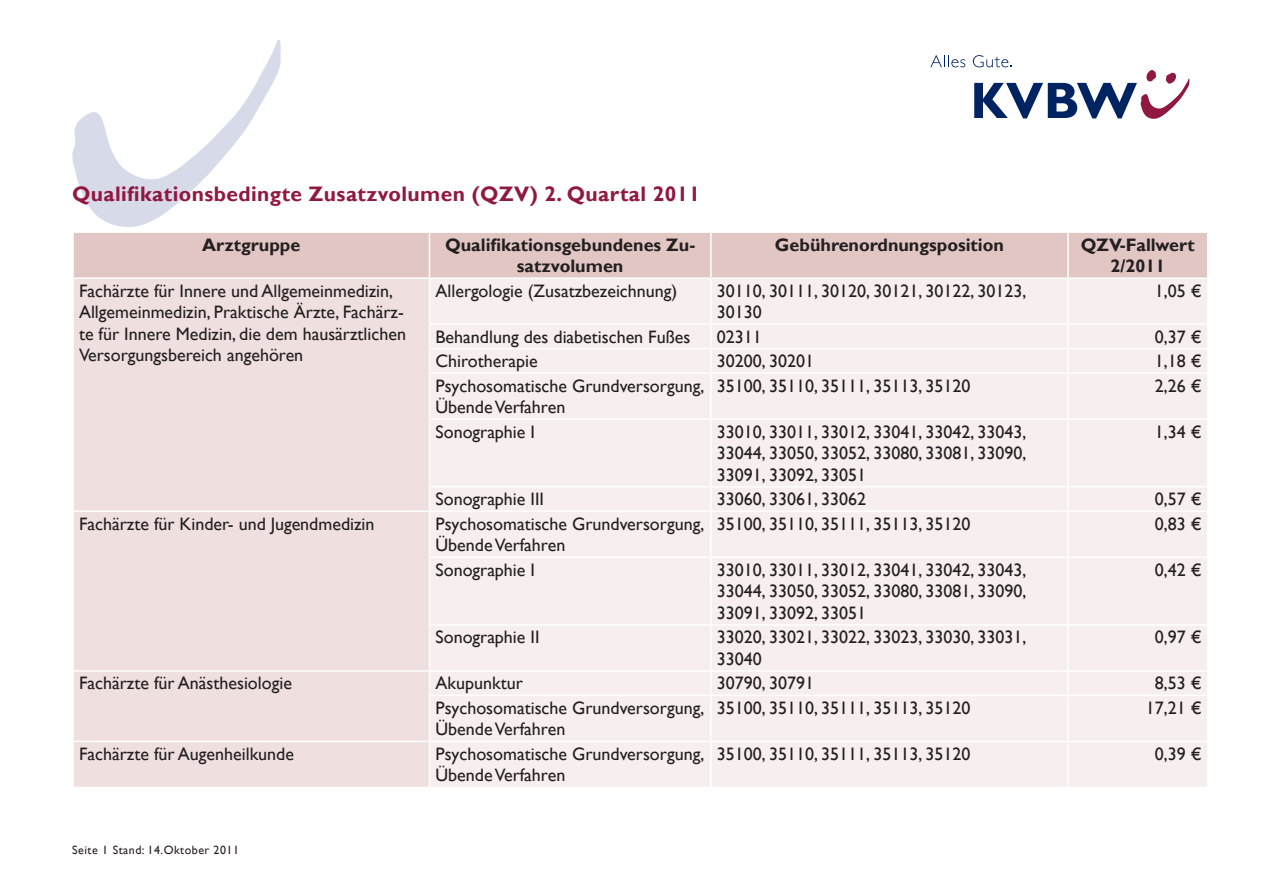
<style>
.page{position:relative;width:1263px;height:893px;background:#fff}
.page>*{position:absolute;margin:0;border:0;box-sizing:border-box;transform-origin:0 0}
.Head1_rot{font:700 21px "Gill Sans";letter-spacing:.02em;color:#901841}
.t1{font:18px/21.6px "Gill Sans";color:#231f20}
.t2{font:700 18px/21.6px "Gill Sans";color:#231f20;text-align:center}
.paginierung{font:12px "Gill Sans";letter-spacing:.04em;color:#231f20}
</style>
<div class="page">
<svg style="left:72px;top:40px;width:209px;height:187px"></svg>
<svg style="left:930px;top:55px;width:35px;height:12px"></svg>
<svg style="left:973px;top:55px;width:216px;height:64px"></svg>
<div style="left:73px;top:232px;width:356px;height:46px;background:#e1c6c4"></div>
<div style="left:430px;top:233px;width:777px;height:44px;background:#e1c6c4"></div>
<div style="left:74px;top:279px;width:355px;height:508px;background:#efe0df"></div>
<div style="left:430px;top:279px;width:777px;height:508px;background:#f6efee"></div>
<hr style="left:710px;top:279px;width:2px;height:44px;background:#fff">
<hr style="left:1067px;top:279px;width:2px;height:44px;background:#fff">
<hr style="left:429px;top:323px;width:282px;height:2px;background:#fff">
<hr style="left:711px;top:323px;width:357px;height:2px;background:#fff">
<hr style="left:710px;top:325px;width:2px;height:23px;background:#fff">
<hr style="left:1068px;top:323px;width:140px;height:2px;background:#fff">
<hr style="left:1067px;top:325px;width:2px;height:23px;background:#fff">
<hr style="left:429px;top:348px;width:282px;height:1px;background:#fff">
<hr style="left:711px;top:348px;width:357px;height:1px;background:#fff">
<hr style="left:710px;top:349px;width:2px;height:23px;background:#fff">
<hr style="left:1068px;top:348px;width:140px;height:1px;background:#fff">
<hr style="left:1067px;top:349px;width:2px;height:23px;background:#fff">
<hr style="left:429px;top:372px;width:282px;height:2px;background:#fff">
<hr style="left:711px;top:372px;width:357px;height:2px;background:#fff">
<hr style="left:710px;top:374px;width:2px;height:44px;background:#fff">
<hr style="left:1068px;top:372px;width:140px;height:2px;background:#fff">
<hr style="left:1067px;top:374px;width:2px;height:44px;background:#fff">
<hr style="left:429px;top:418px;width:282px;height:2px;background:#fff">
<hr style="left:711px;top:418px;width:357px;height:2px;background:#fff">
<hr style="left:710px;top:420px;width:2px;height:66px;background:#fff">
<hr style="left:1068px;top:418px;width:140px;height:2px;background:#fff">
<hr style="left:1067px;top:420px;width:2px;height:66px;background:#fff">
<hr style="left:429px;top:486px;width:282px;height:1px;background:#fff">
<hr style="left:711px;top:486px;width:357px;height:1px;background:#fff">
<hr style="left:710px;top:487px;width:2px;height:23px;background:#fff">
<hr style="left:1068px;top:486px;width:140px;height:1px;background:#fff">
<hr style="left:1067px;top:487px;width:2px;height:23px;background:#fff">
<hr style="left:72px;top:510px;width:357px;height:2px;background:#fff">
<hr style="left:429px;top:510px;width:282px;height:2px;background:#fff">
<hr style="left:711px;top:510px;width:357px;height:2px;background:#fff">
<hr style="left:710px;top:512px;width:2px;height:44px;background:#fff">
<hr style="left:1068px;top:510px;width:140px;height:2px;background:#fff">
<hr style="left:1067px;top:512px;width:2px;height:44px;background:#fff">
<hr style="left:429px;top:556px;width:282px;height:2px;background:#fff">
<hr style="left:711px;top:556px;width:357px;height:2px;background:#fff">
<hr style="left:710px;top:558px;width:2px;height:66px;background:#fff">
<hr style="left:1068px;top:556px;width:140px;height:2px;background:#fff">
<hr style="left:1067px;top:558px;width:2px;height:66px;background:#fff">
<hr style="left:429px;top:624px;width:282px;height:2px;background:#fff">
<hr style="left:711px;top:624px;width:357px;height:2px;background:#fff">
<hr style="left:710px;top:626px;width:2px;height:44px;background:#fff">
<hr style="left:1068px;top:624px;width:140px;height:2px;background:#fff">
<hr style="left:1067px;top:626px;width:2px;height:44px;background:#fff">
<hr style="left:72px;top:670px;width:357px;height:2px;background:#fff">
<hr style="left:429px;top:670px;width:282px;height:2px;background:#fff">
<hr style="left:711px;top:670px;width:357px;height:2px;background:#fff">
<hr style="left:710px;top:672px;width:2px;height:23px;background:#fff">
<hr style="left:1068px;top:670px;width:140px;height:2px;background:#fff">
<hr style="left:1067px;top:672px;width:2px;height:23px;background:#fff">
<hr style="left:429px;top:695px;width:282px;height:1px;background:#fff">
<hr style="left:711px;top:695px;width:357px;height:1px;background:#fff">
<hr style="left:710px;top:696px;width:2px;height:45px;background:#fff">
<hr style="left:1068px;top:695px;width:140px;height:1px;background:#fff">
<hr style="left:1067px;top:696px;width:2px;height:45px;background:#fff">
<hr style="left:72px;top:741px;width:357px;height:1px;background:#fff">
<hr style="left:429px;top:741px;width:282px;height:1px;background:#fff">
<hr style="left:711px;top:741px;width:357px;height:1px;background:#fff">
<hr style="left:710px;top:742px;width:2px;height:45px;background:#fff">
<hr style="left:1068px;top:741px;width:140px;height:1px;background:#fff">
<hr style="left:1067px;top:742px;width:2px;height:45px;background:#fff">
<hr style="left:72px;top:231px;width:357px;height:2px;background:#fff">
<hr style="left:72px;top:233px;width:2px;height:44px;background:#fff">
<hr style="left:710px;top:233px;width:2px;height:44px;background:#fff">
<hr style="left:1067px;top:233px;width:2px;height:44px;background:#fff">
<hr style="left:72px;top:277px;width:357px;height:2px;background:#fff">
<p class="Head1_rot" style="left:72px;top:181px;width:630px">Qualifikationsbedingte Zusatzvolumen (QZV) 2. Quartal 2011</p>
<p class="t2" style="left:202px;top:234px;width:100px">Arztgruppe</p>
<p class="t2" style="left:445px;top:234px;width:252px">Qualifikationsgebundenes Zu&shy;satzvolumen</p>
<p class="t2" style="left:775px;top:234px;width:231px">Gebührenordnungsposition</p>
<p class="t2" style="left:1081px;top:234px;width:116px">QZV-Fallwert<br>2/2011</p>
<p class="t1" style="left:79px;top:280px;width:328px">Fachärzte für Innere und Allgemeinmedizin, Allgemeinmedizin, Praktische Ärzte, Fachärz&shy;te für Innere Medizin, die dem hausärztlichen Versorgungsbereich angehören</p>
<p class="t1" style="left:435px;top:280px;width:243px">Allergologie (Zusatzbezeichnung)</p>
<p class="t1" style="left:717px;top:280px;width:311px">30110, 30111, 30120, 30121, 30122, 30123,<br>30130</p>
<p class="t1" style="left:1155px;top:280px;width:48px">1,05 €</p>
<p class="t1" style="left:435px;top:326px;width:256px">Behandlung des diabetischen Fußes</p>
<p class="t1" style="left:717px;top:326px;width:46px">02311</p>
<p class="t1" style="left:1155px;top:326px;width:48px">0,37 €</p>
<p class="t1" style="left:435px;top:351px;width:104px">Chirotherapie</p>
<p class="t1" style="left:717px;top:351px;width:99px">30200, 30201</p>
<p class="t1" style="left:1155px;top:351px;width:48px">1,18 €</p>
<p class="t1" style="left:435px;top:375px;width:270px">Psychosomatische Grundversorgung,<br>Übende Verfahren</p>
<p class="t1" style="left:717px;top:375px;width:255px">35100, 35110, 35111, 35113, 35120</p>
<p class="t1" style="left:1155px;top:375px;width:48px">2,26 €</p>
<p class="t1" style="left:435px;top:421px;width:101px">Sonographie I</p>
<p class="t1" style="left:717px;top:421px;width:311px;text-align:justify">33010, 33011, 33012, 33041, 33042, 33043, 33044, 33050, 33052, 33080, 33081, 33090, 33091, 33092, 33051</p>
<p class="t1" style="left:1155px;top:421px;width:48px">1,34 €</p>
<p class="t1" style="left:435px;top:489px;width:110px">Sonographie III</p>
<p class="t1" style="left:717px;top:489px;width:151px">33060, 33061, 33062</p>
<p class="t1" style="left:1155px;top:489px;width:48px">0,57 €</p>
<p class="t1" style="left:79px;top:513px;width:297px">Fachärzte für Kinder- und Jugendmedizin</p>
<p class="t1" style="left:435px;top:513px;width:270px">Psychosomatische Grundversorgung,<br>Übende Verfahren</p>
<p class="t1" style="left:717px;top:513px;width:255px">35100, 35110, 35111, 35113, 35120</p>
<p class="t1" style="left:1155px;top:513px;width:48px">0,83 €</p>
<p class="t1" style="left:435px;top:559px;width:101px">Sonographie I</p>
<p class="t1" style="left:717px;top:559px;width:311px;text-align:justify">33010, 33011, 33012, 33041, 33042, 33043, 33044, 33050, 33052, 33080, 33081, 33090, 33091, 33092, 33051</p>
<p class="t1" style="left:1155px;top:559px;width:48px">0,42 €</p>
<p class="t1" style="left:435px;top:627px;width:105px">Sonographie II</p>
<p class="t1" style="left:717px;top:627px;width:311px">33020, 33021, 33022, 33023, 33030, 33031,<br>33040</p>
<p class="t1" style="left:1155px;top:627px;width:48px">0,97 €</p>
<p class="t1" style="left:79px;top:673px;width:214px">Fachärzte für Anästhesiologie</p>
<p class="t1" style="left:435px;top:673px;width:89px">Akupunktur</p>
<p class="t1" style="left:717px;top:673px;width:99px">30790, 30791</p>
<p class="t1" style="left:1155px;top:673px;width:48px">8,53 €</p>
<p class="t1" style="left:435px;top:697px;width:270px">Psychosomatische Grundversorgung,<br>Übende Verfahren</p>
<p class="t1" style="left:717px;top:697px;width:255px">35100, 35110, 35111, 35113, 35120</p>
<p class="t1" style="left:1146px;top:697px;width:57px">17,21 €</p>
<p class="t1" style="left:79px;top:743px;width:217px">Fachärzte für Augenheilkunde</p>
<p class="t1" style="left:435px;top:743px;width:270px">Psychosomatische Grundversorgung,<br>Übende Verfahren</p>
<p class="t1" style="left:717px;top:743px;width:255px">35100, 35110, 35111, 35113, 35120</p>
<p class="t1" style="left:1155px;top:743px;width:48px">0,39 €</p>
<p class="paginierung" style="left:72px;top:843px;width:168px">Seite 1 Stand: 14.Oktober 2011</p>
</div>
